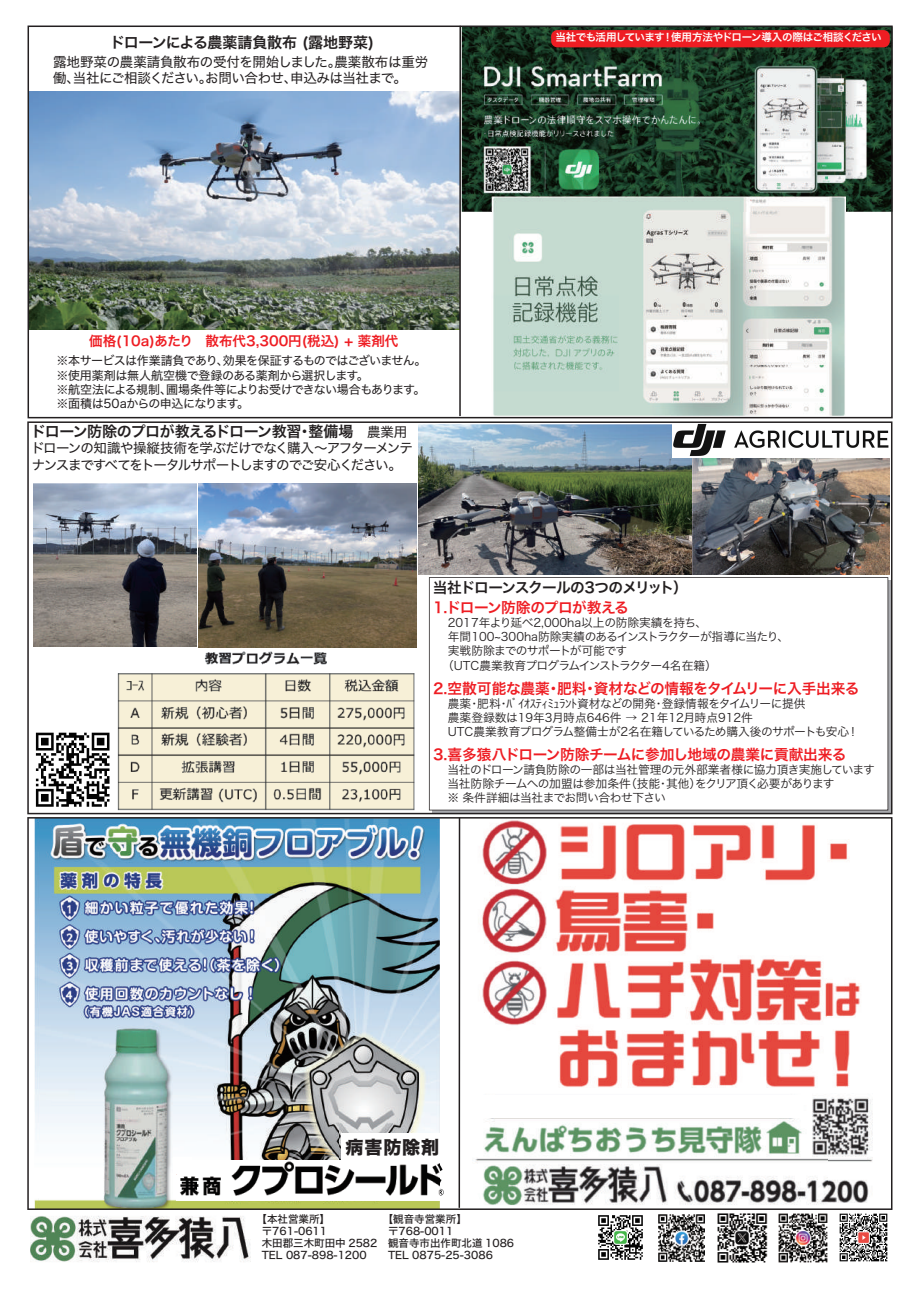
<style>
.page{position:relative;width:919px;height:1289px;background:#fff}
.page>*{position:absolute;margin:0;border:0;box-sizing:border-box;transform-origin:0 0}
.t1{font:18px "Hiragino Sans W8";letter-spacing:.05em;color:#231f20}
.t2{font:15px "Hiragino Sans W6";letter-spacing:-.035em;color:#231f20}
.t3{font:15px "Hiragino Sans W6";letter-spacing:-.015em;color:#231f20}
.t4{font:14.7px "Hiragino Sans W6";letter-spacing:-.025em;color:#ee1d23}
.t5{font:14.7px "Hiragino Sans W6";letter-spacing:-.065em;color:#231f20}
.t6{font:13.5px/16.2px "Hiragino Sans W4";letter-spacing:-.085em;color:#231f20}
.t7{font:13.5px/16.2px "Hiragino Sans W4";letter-spacing:-.03em;color:#231f20}
.t8{font:13.5px "Hiragino Sans W6";color:#ee1d23}
.t9{font:12px/14.4px "Hiragino Sans W4";letter-spacing:-.045em;color:#231f20}
.t10{font:11.7px/14.4px "Hiragino Sans W3";color:#231f20}
.t11{font:11.7px/14.1px "Hiragino Sans W3";letter-spacing:-.03em;color:#231f20}
.t12{font:11.7px "Hiragino Sans W3";letter-spacing:-.07em;color:#231f20}
.t13{font:11.7px "Hiragino Sans W3";letter-spacing:-.055em;color:#231f20}
.t14{font:10.5px/12px "Hiragino Sans W5";color:#231f20}
.t15{font:10.5px "Hiragino Sans W6";letter-spacing:-.05em;color:#fff}
.s1{font-family:"Hiragino Sans W4";font-size:13.5px}
</style>
<div class="page">
<img style="left:31px;top:1209px;width:219px;height:53px">
<img style="left:653px;top:1209px;width:56px;height:53px">
<img style="left:835px;top:1209px;width:56px;height:53px">
<img style="left:592px;top:1209px;width:56px;height:51px">
<img style="left:714px;top:1209px;width:56px;height:54px">
<img style="left:774px;top:1209px;width:57px;height:54px">
<img style="left:27px;top:421px;width:865px;height:393px">
<img style="left:27px;top:817px;width:865px;height:392px">
<img style="left:28px;top:26px;width:864px;height:392px">
<hr style="left:459px;top:26px;width:2px;height:390px;background:#231f20">
<p class="t3" style="left:110px;top:28px;width:266px">ドローンによる農薬請負散布 (露地野菜)</p>
<p class="t7" style="left:53px;top:53px;width:377px">露地野菜の農薬請負散布の受付を開始しました。農薬散布は重労働、当社にご相談ください。お問い合わせ、申込みは当社まで。</p>
<p class="t8" style="left:89px;top:329px;width:311px">価格(10a)あたり　散布代3,300円(税込) + 薬剤代</p>
<p class="t9" style="left:57px;top:353px;width:371px">※本サービスは作業請負であり、効果を保証するものではございません。※使用薬剤は無人航空機で登録のある薬剤から選択します。<br>※航空法による規制、圃場条件等によりお受けできない場合もあります。※面積は50aからの申込になります。</p>
<p class="t2" style="left:31px;top:418px;width:378px">ドローン防除のプロが教えるドローン教習・整備場<span class="s1">　農業用</span></p>
<p class="t6" style="left:31px;top:439px;width:383px">ドローンの知識や操縦技術を学ぶだけでなく購入～アフターメンテナンスまですべてをトータルサポートしますのでご安心ください。</p>
<p class="t15" style="left:555px;top:28px;width:328px">当社でも活用しています！使用方法やドローン導入の際はご相談ください</p>
<p class="t5" style="left:433px;top:573px;width:256px">当社ドローンスクールの3つのメリット）</p>
<p class="t4" style="left:433px;top:594px;width:197px">1.ドローン防除のプロが教える</p>
<p class="t10" style="left:448px;top:614px;width:261px">2017年より延べ2,000ha以上の防除実績を持ち、</p>
<p class="t11" style="left:448px;top:629px;width:343px">年間100~300ha防除実績のあるインストラクターが指導に当たり、</p>
<p class="t13" style="left:448px;top:640px;width:181px">実戦防除までのサポートが可能です</p>
<p class="t12" style="left:442px;top:655px;width:276px">（UTC農業教育プログラムインストラクター4名在籍）</p>
<p class="t4" style="left:433px;top:674px;width:428px">2.空散可能な農薬・肥料・資材などの情報をタイムリーに入手出来る</p>
<p class="t10" style="left:448px;top:695px;width:412px">農薬・肥料・ﾊﾞｲｵｽﾃｨﾐｭﾗﾝﾄ資材などの開発・登録情報をタイムリーに提供<br>農薬登録数は19年3月時点646件 → 21年12月時点912件<br>UTC農業教育プログラム整備士が2名在籍しているため購入後のサポートも安心！</p>
<p class="t4" style="left:433px;top:741px;width:415px">3.喜多猿八ドローン防除チームに参加し地域の農業に貢献出来る</p>
<p class="t11" style="left:447px;top:761px;width:429px">当社のドローン請負防除の一部は当社管理の元外部業者様に協力頂き実施しています当社防除チームへの加盟は参加条件（技能・其他）をクリア頂く必要があります<br>※ 条件詳細は当社までお問い合わせ下さい</p>
<h1 class="t1" style="left:345px;top:1137px;width:95px">病害防除剤</h1>
<p class="t14" style="left:262px;top:1212px;width:117px;text-indent:-5px">【本社営業所】〒761-0611<br>木田郡三木町田中 2582<br>TEL 087-898-1200</p>
<p class="t14" style="left:388px;top:1211px;width:128px;text-indent:-5px">【観音寺営業所】〒768-0011<br>観音寺市出作町北道 1086<br>TEL 0875-25-3086</p>
</div>
